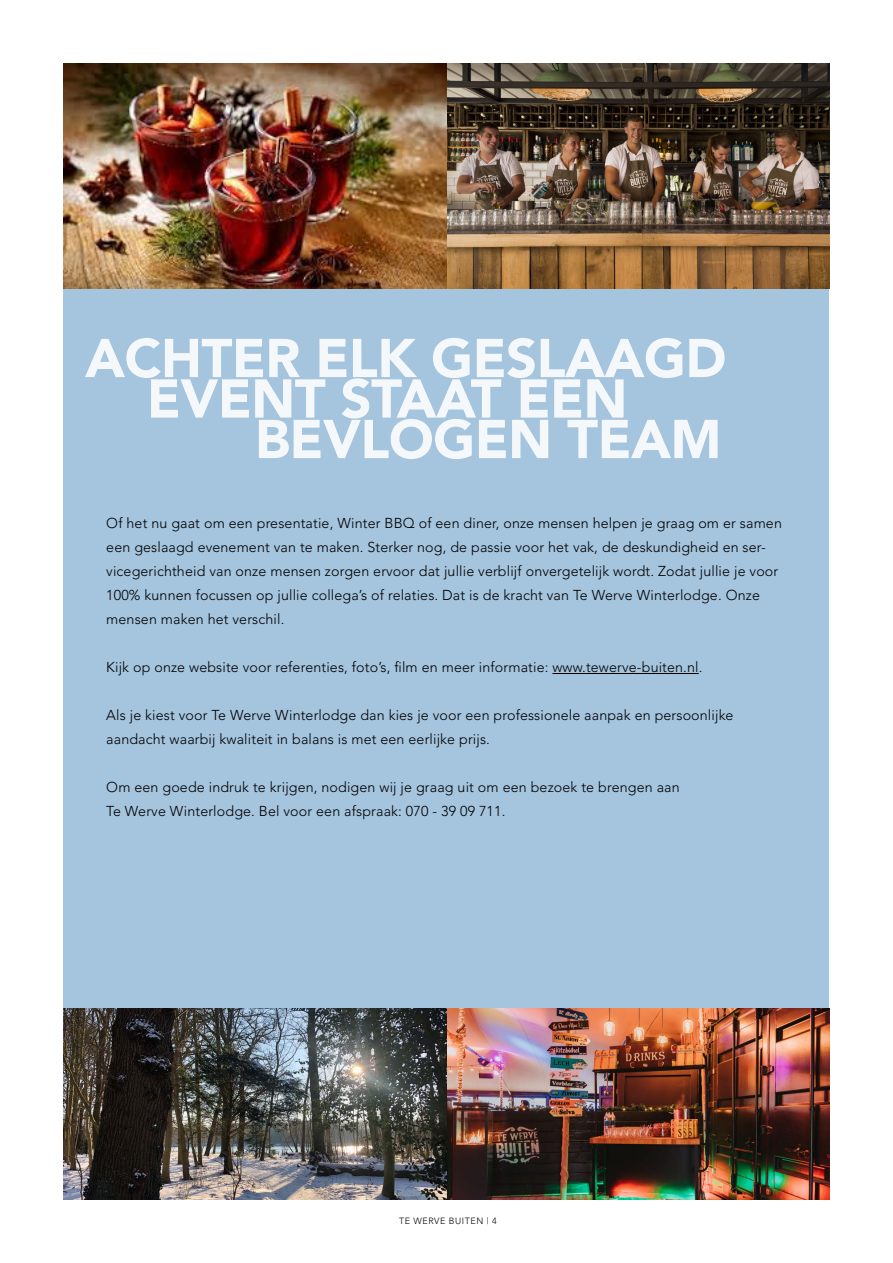
<style>
.page{position:relative;width:893px;height:1263px;background:#fff}
.page>*{position:absolute;margin:0;border:0;box-sizing:border-box;transform-origin:0 0}
.t1{font:900 54px/40.5px "Avenir";letter-spacing:-.01em;color:#fff}
.t2{font:300 14.25px/24px "Avenir";letter-spacing:.01em;color:#000}
.t3{font:300 9px "Avenir";letter-spacing:.06em;color:#000}
</style>
<div class="page">
<div style="left:64px;top:64px;width:765px;height:944px;background:#a5c4de"></div>
<img style="left:446px;top:64px;width:383px;height:224px">
<img style="left:446px;top:1008px;width:383px;height:191px">
<img style="left:64px;top:64px;width:382px;height:224px">
<img style="left:64px;top:1008px;width:382px;height:191px">
<hr style="left:552px;top:673px;width:147px;height:1px;background:#000">
<h1 class="t1" style="left:147px;top:338px;width:581px;text-indent:-62px">ACHTER ELK GESLAAGD<br>EVENT STAAT EEN</h1>
<h1 class="t1" style="left:255px;top:419px;width:468px">BEVLOGEN TEAM</h1>
<p class="t2" style="left:106px;top:511px;width:677px">Of het nu gaat om een presentatie, Winter BBQ of een diner, onze mensen helpen je graag om er samen een geslaagd evenement van te maken. Sterker nog, de passie voor het vak, de deskundigheid en ser&shy;vicegerichtheid van onze mensen zorgen ervoor dat jullie verblijf onvergetelijk wordt. Zodat jullie je voor 100% kunnen focussen op jullie collega’s of relaties. Dat is de kracht van Te Werve Winterlodge. Onze mensen maken het verschil.</p>
<p class="t2" style="left:106px;top:655px;width:598px">Kijk op onze website voor referenties, foto’s, film en meer informatie: www.tewerve-buiten.nl.</p>
<p class="t2" style="left:106px;top:703px;width:629px">Als je kiest voor Te Werve Winterlodge dan kies je voor een professionele aanpak en persoonlijke aandacht waarbij kwaliteit in balans is met een eerlijke prijs.</p>
<p class="t2" style="left:106px;top:775px;width:575px">Om een goede indruk te krijgen, nodigen wij je graag uit om een bezoek te brengen aan<br>Te Werve Winterlodge. Bel voor een afspraak: 070 - 39 09 711.</p>
<p class="t3" style="left:399px;top:1216px;width:99px">TE WERVE BUITEN | 4</p>
</div>
